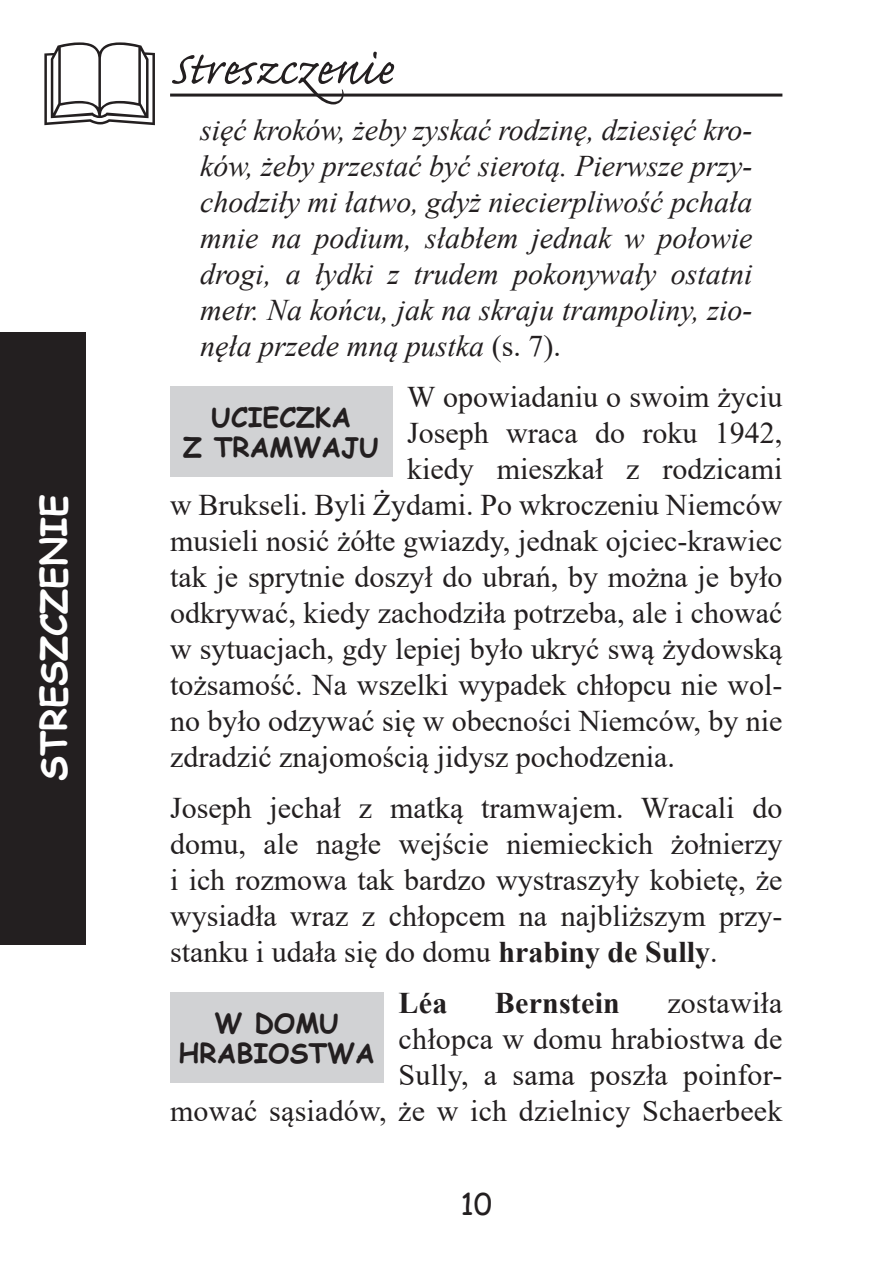
<style>
.page{position:relative;width:893px;height:1276px;background:#fff}
.page>*{position:absolute;margin:0;border:0;box-sizing:border-box;transform-origin:0 0}
.t1{font:60px "Caflisch Script Pro";color:#231f20}
.t2{font:700 36px "Comic Sans MS";color:#fff}
.Normalny{font:30px/36px "Times New Roman";color:#231f20;text-align:justify}
.Normalny-2{font:italic 30px/36px "Times New Roman";color:#231f20;text-align:justify}
.Normalny-3{font:700 30px "Times New Roman";letter-spacing:.005em;color:#231f20}
.t3{font:30px "Comic Sans MS";color:#231f20}
.Jama1{font:700 27px/30px "Comic Sans MS";color:#231f20;text-align:center}
.s1{font-style:normal}
.s2{font-weight:700}
</style>
<div class="page">
<div style="left:0;top:332px;width:85px;height:612px;background:#231f20"></div>
<hr style="left:170px;top:94px;width:612px;height:3px;background:#231f20">
<svg style="left:44px;top:42px;width:111px;height:83px"></svg>
<div style="left:170px;top:992px;width:214px;height:91px;background:#d1d2d4"></div>
<div style="left:170px;top:386px;width:222px;height:91px;background:#d1d2d4"></div>
<p class="t2" style="left:27px;top:781px;width:288px;rotate:-90deg">STRESZCZENIE</p>
<h1 class="t1" style="left:170px;top:38px;width:224px">Streszczenie</h1>
<p class="Normalny-2" style="left:200px;top:111px;width:554px">sięć kroków, żeby zyskać rodzinę, dziesięć kro&shy;ków, żeby przestać być sierotą. Pierwsze przy&shy;chodziły mi łatwo, gdyż niecierpliwość pchała mnie na podium, słabłem jednak w połowie drogi, a łydki z trudem pokonywały ostatni metr. Na końcu, jak na skraju trampoliny, zio&shy;nęła przede mną pustka <span class="s1">(s. 7).</span></p>
<p class="Normalny" style="left:407px;top:378px;width:377px">W opowiadaniu o swoim życiu</p>
<p class="Normalny" style="left:407px;top:414px;width:377px">Joseph wraca do roku 1942,</p>
<p class="Normalny" style="left:407px;top:450px;width:377px">kiedy mieszkał z rodzicami</p>
<p class="Normalny" style="left:170px;top:486px;width:614px">w Brukseli. Byli Żydami. Po wkroczeniu Niemców</p>
<p class="Normalny" style="left:170px;top:522px;width:614px">musieli nosić żółte gwiazdy, jednak ojciec-krawiec</p>
<p class="Normalny" style="left:170px;top:558px;width:614px">tak je sprytnie doszył do ubrań, by można je było</p>
<p class="Normalny" style="left:170px;top:594px;width:614px">odkrywać, kiedy zachodziła potrzeba, ale i chować</p>
<p class="Normalny" style="left:170px;top:630px;width:614px">w sytuacjach, gdy lepiej było ukryć swą żydowską</p>
<p class="Normalny" style="left:170px;top:666px;width:614px">tożsamość. Na wszelki wypadek chłopcu nie wol-</p>
<p class="Normalny" style="left:170px;top:702px;width:614px">no było odzywać się w obecności Niemców, by nie</p>
<p class="Normalny" style="left:170px;top:738px;width:506px">zdradzić znajomością jidysz pochodzenia.</p>
<p class="Normalny" style="left:170px;top:789px;width:614px">Joseph jechał z matką tramwajem. Wracali do domu, ale nagłe wejście niemieckich żołnierzy i ich rozmowa tak bardzo wystraszyły kobietę, że wysiadła wraz z chłopcem na najbliższym przy&shy;stanku i udała się do domu <span class="s2">hrabiny de Sully</span>.</p>
<p class="Normalny-3" style="left:399px;top:981px;width:50px">Léa</p>
<p class="Normalny-3" style="left:495px;top:981px;width:127px">Bernstein</p>
<p class="Jama1" style="left:183px;top:402px;width:197px">UCIECZKA<br>Z TRAMWAJU</p>
<p class="Normalny" style="left:170px;top:984px;width:614px;text-align:right">zostawiła<br>chłopca w domu hrabiostwa de<br>Sully, a sama poszła poinfor-<br>mować sąsiadów, że w ich dzielnicy Schaerbeek</p>
<p class="Jama1" style="left:215px;top:1007px;width:126px">W DOMU</p>
<p class="Jama1" style="left:179px;top:1037px;width:198px">HRABIOSTWA</p>
<p class="t3" style="left:460px;top:1181px;width:33px">10</p>
</div>
